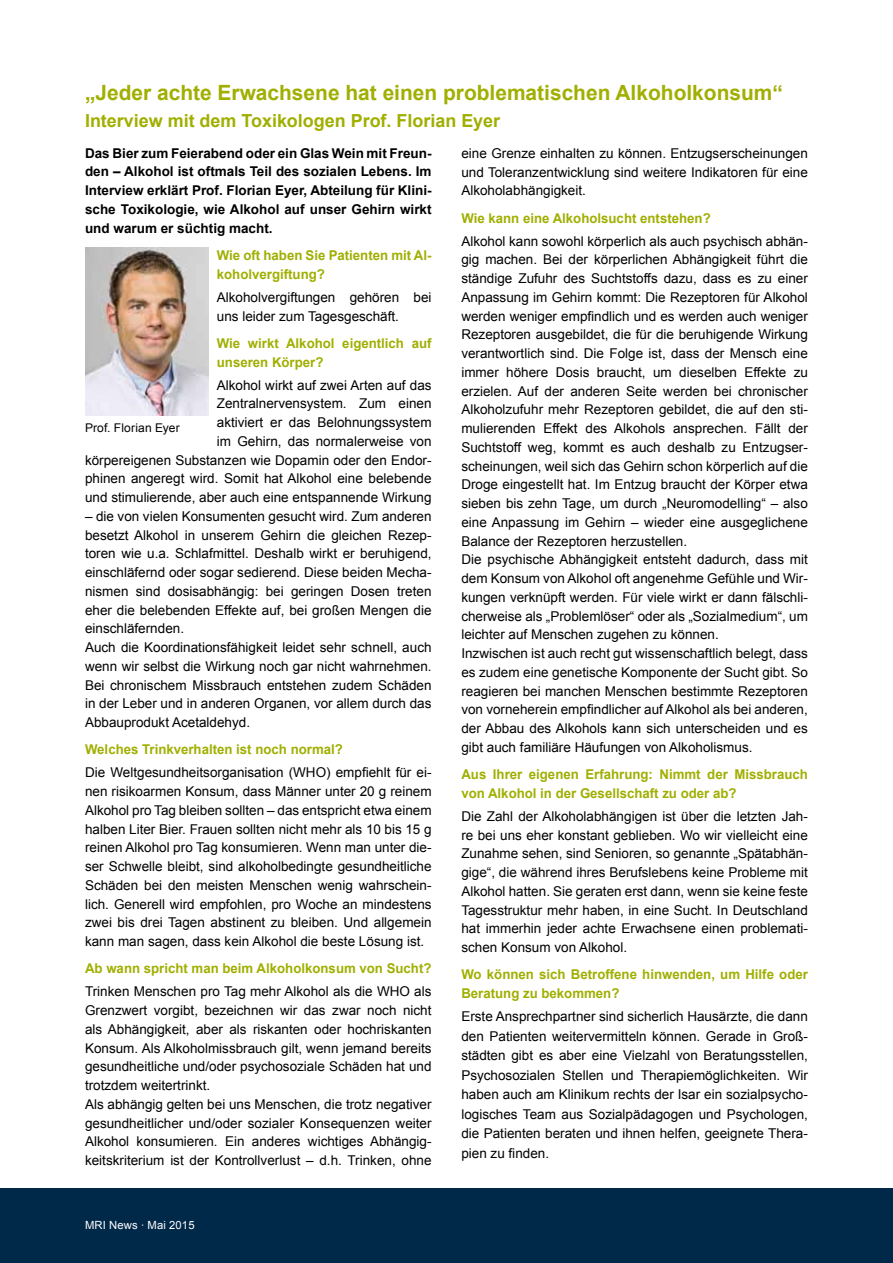
<style>
.page{position:relative;width:893px;height:1263px;background:#fff}
.page>*{position:absolute;margin:0;border:0;box-sizing:border-box;transform-origin:0 0}
.t1{font:700 21px "Arial";color:#a0af00}
.t2{font:700 18px "Arial";color:#a0af00}
.t3{font:13.5px/18.8px "Arial";color:#000}
.t4{font:700 13.5px/18.8px "Arial";color:#a0af00}
.t5{font:700 13.5px/18.8px "Arial";color:#000;text-align:justify}
.t6{font:12px "Arial";letter-spacing:.01em;color:#000}
.t7{font:11.25px "Arial";letter-spacing:.01em;color:#fff}
</style>
<div class="page">
<div style="left:0;top:1188px;width:893px;height:75px;background:#002848"></div>
<img style="left:85px;top:248px;width:123px;height:167px">
<h1 class="t1" style="left:85px;top:79px;width:699px">„Jeder achte Erwachsene hat einen problematischen Alkoholkonsum“</h1>
<h2 class="t2" style="left:85px;top:109px;width:417px">Interview mit dem Toxikologen Prof. Florian Eyer</h2>
<p class="t5" style="left:85px;top:144px;width:348px">Das Bier zum Feierabend oder ein Glas Wein mit Freun&shy;den – Alkohol ist oftmals Teil des sozialen Lebens. Im Interview erklärt Prof. Florian Eyer, Abteilung für Klini&shy;sche Toxikologie, wie Alkohol auf unser Gehirn wirkt und warum er süchtig macht.</p>
<p class="t4" style="left:217px;top:246px;width:216px">Wie oft haben Sie Patienten mit Al&shy;koholvergiftung?</p>
<p class="t3" style="left:217px;top:288px;width:216px">Alkoholvergiftungen gehören bei uns leider zum Tagesgeschäft.</p>
<p class="t4" style="left:217px;top:334px;width:216px">Wie wirkt Alkohol eigentlich auf unseren Körper?</p>
<p class="t3" style="left:85px;top:376px;width:348px;text-align:right">Alkohol wirkt auf zwei Arten auf das Zentralnervensystem. Zum einen<br>aktiviert er das Belohnungssystem<br>im Gehirn, das normalerweise von<br>körpereigenen Substanzen wie Dopamin oder den Endor&shy;phinen angeregt wird. Somit hat Alkohol eine belebende und stimulierende, aber auch eine entspannende Wirkung</p>
<p class="t3" style="left:85px;top:507px;width:348px">– die von vielen Konsumenten gesucht wird. Zum anderen besetzt Alkohol in unserem Gehirn die gleichen Rezep&shy;toren wie u.a. Schlafmittel. Deshalb wirkt er beruhigend, einschläfernd oder sogar sedierend. Diese beiden Mecha&shy;nismen sind dosisabhängig: bei geringen Dosen treten eher die belebenden Effekte auf, bei großen Mengen die einschläfernden.<br>Auch die Koordinationsfähigkeit leidet sehr schnell, auch wenn wir selbst die Wirkung noch gar nicht wahrnehmen.<br>Bei chronischem Missbrauch entstehen zudem Schäden in der Leber und in anderen Organen, vor allem durch das Abbauprodukt Acetaldehyd.</p>
<p class="t4" style="left:85px;top:741px;width:259px">Welches Trinkverhalten ist noch normal?</p>
<p class="t3" style="left:85px;top:763px;width:348px;text-align:justify">Die Weltgesundheitsorganisation (WHO) empfiehlt für ei&shy;nen risikoarmen Konsum, dass Männer unter 20 g reinem Alkohol pro Tag bleiben sollten – das entspricht etwa einem halben Liter Bier. Frauen sollten nicht mehr als 10 bis 15 g reinen Alkohol pro Tag konsumieren. Wenn man unter die&shy;ser Schwelle bleibt, sind alkoholbedingte gesundheitliche Schäden bei den meisten Menschen wenig wahrschein&shy;lich. Generell wird empfohlen, pro Woche an mindestens zwei bis drei Tagen abstinent zu bleiben. Und allgemein kann man sagen, dass kein Alkohol die beste Lösung ist.</p>
<p class="t4" style="left:85px;top:960px;width:348px">Ab wann spricht man beim Alkoholkonsum von Sucht?</p>
<p class="t3" style="left:85px;top:982px;width:348px">Trinken Menschen pro Tag mehr Alkohol als die WHO als Grenzwert vorgibt, bezeichnen wir das zwar noch nicht als Abhängigkeit, aber als riskanten oder hochriskanten Konsum. Als Alkoholmissbrauch gilt, wenn jemand bereits gesundheitliche und/oder psychosoziale Schäden hat und trotzdem weitertrinkt.<br>Als abhängig gelten bei uns Menschen, die trotz negativer gesundheitlicher und/oder sozialer Konsequenzen weiter Alkohol konsumieren. Ein anderes wichtiges Abhängig&shy;keitskriterium ist der Kontrollverlust – d.h. Trinken, ohne</p>
<p class="t3" style="left:461px;top:144px;width:348px;text-align:justify">eine Grenze einhalten zu können. Entzugserscheinungen und Toleranzentwicklung sind weitere Indikatoren für eine Alkoholabhängigkeit.</p>
<p class="t4" style="left:461px;top:209px;width:251px">Wie kann eine Alkoholsucht entstehen?</p>
<p class="t3" style="left:461px;top:232px;width:348px">Alkohol kann sowohl körperlich als auch psychisch abhän&shy;gig machen. Bei der körperlichen Abhängigkeit führt die ständige Zufuhr des Suchtstoffs dazu, dass es zu einer Anpassung im Gehirn kommt: Die Rezeptoren für Alkohol werden weniger empfindlich und es werden auch weniger Rezeptoren ausgebildet, die für die beruhigende Wirkung verantwortlich sind. Die Folge ist, dass der Mensch eine immer höhere Dosis braucht, um dieselben Effekte zu erzielen. Auf der anderen Seite werden bei chronischer Alkoholzufuhr mehr Rezeptoren gebildet, die auf den sti&shy;mulierenden Effekt des Alkohols ansprechen. Fällt der Suchtstoff weg, kommt es auch deshalb zu Entzugser&shy;scheinungen, weil sich das Gehirn schon körperlich auf die Droge eingestellt hat. Im Entzug braucht der Körper etwa sieben bis zehn Tage, um durch „Neuromodelling“ – also eine Anpassung im Gehirn – wieder eine ausgeglichene Balance der Rezeptoren herzustellen.<br>Die psychische Abhängigkeit entsteht dadurch, dass mit dem Konsum von Alkohol oft angenehme Gefühle und Wir&shy;kungen verknüpft werden. Für viele wirkt er dann fälschli&shy;cherweise als „Problemlöser“ oder als „Sozialmedium“, um leichter auf Menschen zugehen zu können.<br>Inzwischen ist auch recht gut wissenschaftlich belegt, dass es zudem eine genetische Komponente der Sucht gibt. So reagieren bei manchen Menschen bestimmte Rezeptoren von vorneherein empfindlicher auf Alkohol als bei anderen, der Abbau des Alkohols kann sich unterscheiden und es gibt auch familiäre Häufungen von Alkoholismus.</p>
<p class="t4" style="left:461px;top:765px;width:348px">Aus Ihrer eigenen Erfahrung: Nimmt der Missbrauch von Alkohol in der Gesellschaft zu oder ab?</p>
<p class="t3" style="left:461px;top:807px;width:348px;text-align:justify">Die Zahl der Alkoholabhängigen ist über die letzten Jah&shy;re bei uns eher konstant geblieben. Wo wir vielleicht eine Zunahme sehen, sind Senioren, so genannte „Spätabhän&shy;gige“, die während ihres Berufslebens keine Probleme mit Alkohol hatten. Sie geraten erst dann, wenn sie keine feste Tagesstruktur mehr haben, in eine Sucht. In Deutschland hat immerhin jeder achte Erwachsene einen problemati&shy;schen Konsum von Alkohol.</p>
<p class="t4" style="left:461px;top:966px;width:348px">Wo können sich Betroffene hinwenden, um Hilfe oder<br>Beratung zu bekommen?</p>
<p class="t3" style="left:461px;top:1007px;width:348px;line-height:19.5px;text-align:justify">Erste Ansprechpartner sind sicherlich Hausärzte, die dann den Patienten weitervermitteln können. Gerade in Groß&shy;städten gibt es aber eine Vielzahl von Beratungsstellen, Psychosozialen Stellen und Therapiemöglichkeiten. Wir haben auch am Klinikum rechts der Isar ein sozialpsycho&shy;logisches Team aus Sozialpädagogen und Psychologen, die Patienten beraten und ihnen helfen, geeignete Thera&shy;pien zu finden.</p>
<p class="t6" style="left:85px;top:420px;width:96px">Prof. Florian Eyer</p>
<p class="t7" style="left:85px;top:1217px;width:111px">MRI News ∙ Mai 2015</p>
</div>
